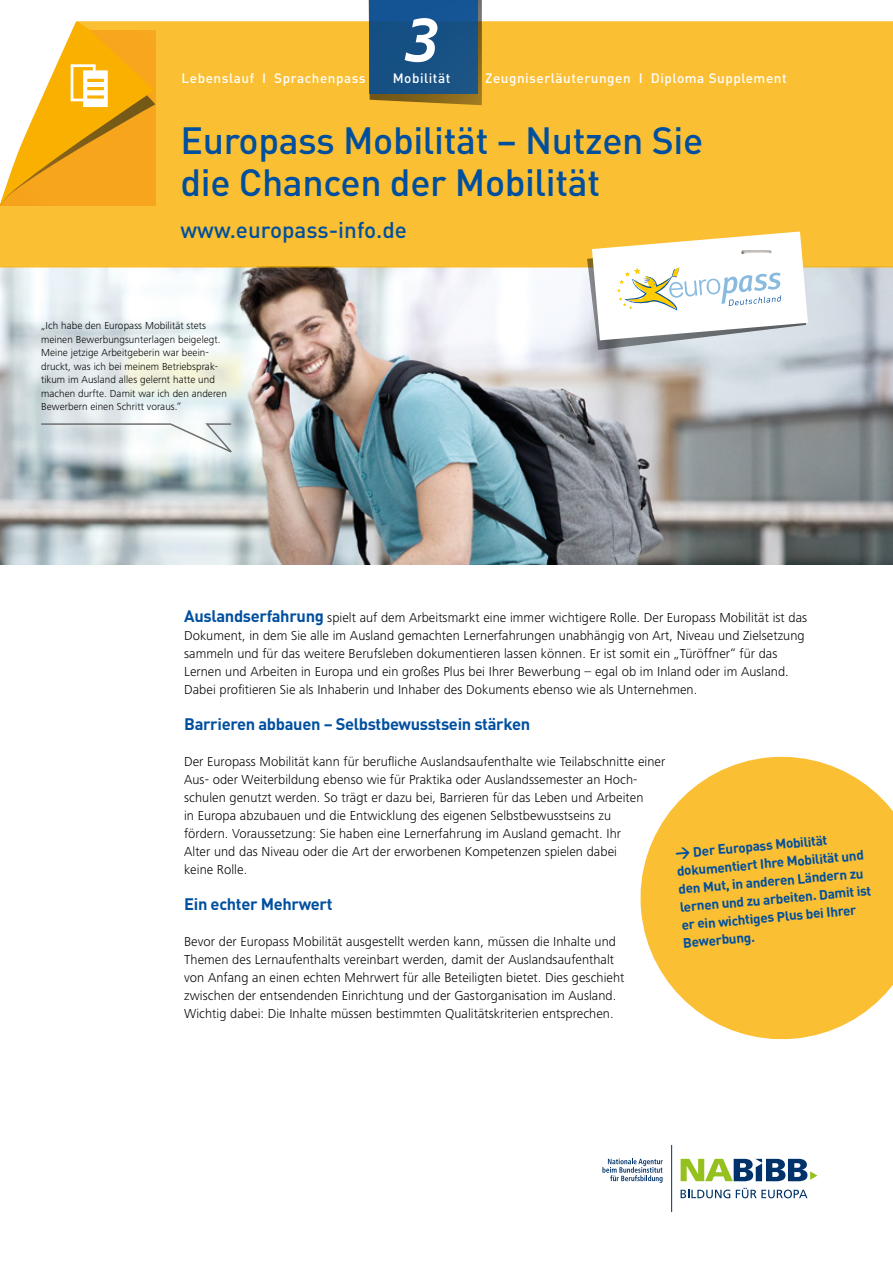
<style>
.page{position:relative;width:893px;height:1263px;background:#fff}
.page>*{position:absolute;margin:0;border:0;box-sizing:border-box;transform-origin:0 0}
.t1{font:italic 700 58.35px "Menlo";color:#fff}
.t2{font:500 37.5px/42px "DIN";letter-spacing:-.01em;color:#004f9f}
.t3{font:500 22.5px "DIN";color:#004f9f}
.t4{font:700 16.5px "DIN";letter-spacing:-.02em;color:#004f9f}
.t5{font:300 13.5px/18px "Frutiger Next LT";letter-spacing:.005em;color:#000}
.t6{font:700 13.5px/18px "DIN";color:#004f9f}
.t7{font:500 13.5px "DIN";letter-spacing:.04em;color:#fff}
.t8{font:300 10.5px/13.5px "Frutiger Next LT";letter-spacing:.005em;color:#000}
.s1{font-family:"DIN";font-weight:700;font-size:16.5px;color:#004f9f}
.s2{font-size:14.7px}
</style>
<div class="page">
<img style="left:0;top:267px;width:893px;height:297px">
<div style="left:0;top:21px;width:893px;height:246px;background:#fabf33"></div>
<svg style="left:0;top:21px;width:155px;height:185px"></svg>
<div style="left:61px;top:57px;width:57px;height:57px;background:#f9b000;border-radius:5px"></div>
<div style="left:84px;top:72px;width:23px;height:34px;background:#fff"></div>
<div style="left:83px;top:70px;width:25px;height:37px;border:2px solid #fff"></div>
<div style="left:71px;top:64px;width:25px;height:37px;border:3px solid #fff"></div>
<hr style="left:87px;top:79px;width:17px;height:3px;background:#f9b000">
<hr style="left:87px;top:87px;width:17px;height:3px;background:#f9b000">
<svg style="left:87px;top:95px;width:17px;height:4px"></svg>
<svg style="left:587px;top:231px;width:221px;height:119px"></svg>
<img style="left:741px;top:250px;width:31px;height:3px">
<svg style="left:640px;top:756px;width:253px;height:284px"></svg>
<svg style="left:40px;top:423px;width:197px;height:33px"></svg>
<svg style="left:681px;top:1159px;width:136px;height:22px"></svg>
<svg style="left:602px;top:1158px;width:61px;height:25px"></svg>
<hr style="left:671px;top:1145px;width:1px;height:67px;background:#00336a">
<svg style="left:681px;top:1189px;width:49px;height:9px"></svg>
<svg style="left:736px;top:1188px;width:71px;height:10px"></svg>
<svg style="left:369px;top:0;width:113px;height:105px;background:#9b7824"></svg>
<div style="left:369px;top:0;width:109px;height:94px;background:linear-gradient(to right,#145086,#195388)"></div>
<h1 class="t1" style="left:406px;top:0;width:37px">3</h1>
<p class="t7" style="left:182px;top:70px;width:186px">Lebenslauf I Sprachenpass</p>
<p class="t7" style="left:393px;top:70px;width:59px">Mobilität</p>
<p class="t7" style="left:485px;top:70px;width:303px">Zeugniserläuterungen I Diploma Supplement</p>
<h2 class="t2" style="left:181px;top:118px;width:524px">Europass Mobilität – Nutzen Sie die Chancen der Mobilität</h2>
<h3 class="t3" style="left:181px;top:215px;width:228px">www.europass-info.de</h3>
<p class="t8" style="left:41px;top:319px;width:187px">„Ich habe den Europass Mobilität stets meinen Bewerbungsunterlagen beigelegt.<br>Meine jetzige Arbeitgeberin war beein&shy;druckt, was ich bei meinem Betriebsprak&shy;tikum im Ausland alles gelernt hatte und machen durfte. Damit war ich den anderen Bewerbern einen Schritt voraus.“</p>
<p class="t5" style="left:184px;top:608px;width:625px"><span class="s1">Auslandserfahrung</span> spielt auf dem Arbeitsmarkt eine immer wichtigere Rolle. Der Europass Mobilität ist das Dokument, in dem Sie alle im Ausland gemachten Lernerfahrungen unabhängig von Art, Niveau und Zielsetzung sammeln und für das weitere Berufsleben dokumentieren lassen können. Er ist somit ein „Türöffner“ für das Lernen und Arbeiten in Europa und ein großes Plus bei Ihrer Bewerbung – egal ob im Inland oder im Ausland.<br>Dabei profitieren Sie als Inhaberin und Inhaber des Dokuments ebenso wie als Unternehmen.</p>
<p class="t4" style="left:184px;top:713px;width:348px">Barrieren abbauen – Selbstbewusstsein stärken</p>
<p class="t5" style="left:184px;top:752px;width:483px">Der Europass Mobilität kann für berufliche Auslandsaufenthalte wie Teilabschnitte einer Aus- oder Weiterbildung ebenso wie für Praktika oder Auslandssemester an Hoch&shy;schulen genutzt werden. So trägt er dazu bei, Barrieren für das Leben und Arbeiten<br>in Europa abzubauen und die Entwicklung des eigenen Selbstbewusstseins zu<br>fördern. Voraussetzung: Sie haben eine Lernerfahrung im Ausland gemacht. Ihr<br>Alter und das Niveau oder die Art der erworbenen Kompetenzen spielen dabei<br>keine Rolle.</p>
<p class="t4" style="left:184px;top:893px;width:150px">Ein echter Mehrwert</p>
<p class="t5" style="left:184px;top:932px;width:442px">Bevor der Europass Mobilität ausgestellt werden kann, müssen die Inhalte und Themen des Lernaufenthalts vereinbart werden, damit der Auslandsaufenthalt von Anfang an einen echten Mehrwert für alle Beteiligten bietet. Dies geschieht zwischen der entsendenden Einrichtung und der Gastorganisation im Ausland.<br>Wichtig dabei: Die Inhalte müssen bestimmten Qualitätskriterien entsprechen.</p>
<p class="t6" style="left:674px;top:844px;width:193px;rotate:-5deg"><span class="s2">&gt;</span> Der Europass Mobilität dokumentiert Ihre Mobilität und den Mut, in anderen Ländern zu lernen und zu arbeiten. Damit ist er ein wichtiges Plus bei Ihrer<br>Bewerbung.</p>
</div>
